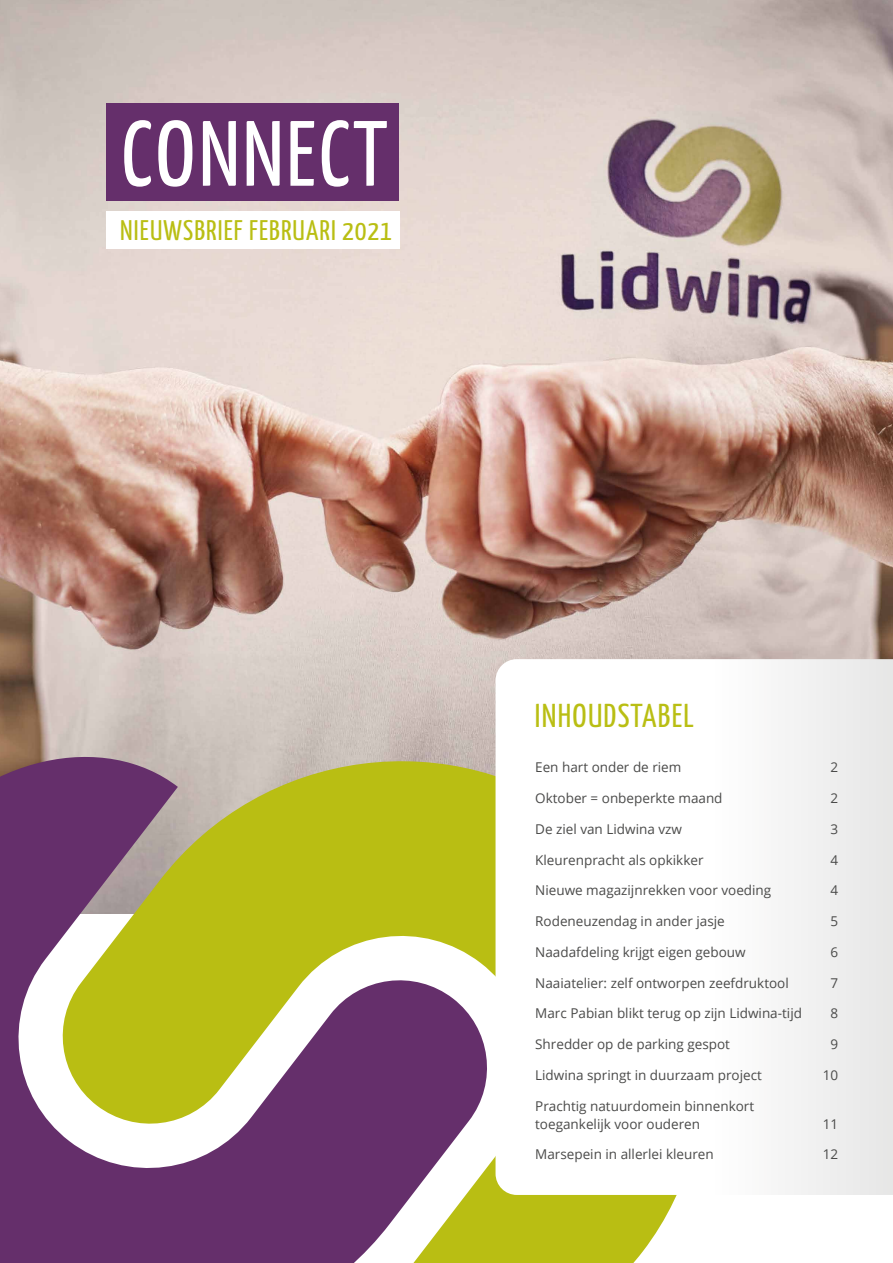
<style>
.page{position:relative;width:893px;height:1263px;background:#fff}
.page>*{position:absolute;margin:0;border:0;box-sizing:border-box;transform-origin:0 0}
.t1{font:92.4px "Yanone Kaffeesatz";letter-spacing:.03em;color:#fff}
.t2{font:33px "Yanone Kaffeesatz";letter-spacing:.04em;color:#b9be13}
.t3{font:28.2px "Yanone Kaffeesatz";letter-spacing:.04em;color:#b9be13}
.t4{font:13.5px/18px "Open Sans";color:#4a4a49}
</style>
<div class="page">
<img style="left:0;top:0;width:893px;height:731px">
<div style="left:106px;top:103px;width:293px;height:97px;background:#652f6b"></div>
<div style="left:106px;top:211px;width:294px;height:38px;background:#fff"></div>
<svg style="left:0;top:731px;width:51px;height:532px;background:#7d4f7d"></svg>
<svg style="left:51px;top:722px;width:626px;height:541px"></svg>
<svg style="left:495px;top:659px;width:398px;height:536px"></svg>
<div style="left:520px;top:694px;width:182px;height:41px;background:#fff"></div>
<h1 class="t1" style="left:121px;top:88px;width:268px">CONNECT</h1>
<h3 class="t3" style="left:120px;top:210px;width:273px">NIEUWSBRIEF FEBRUARI 2021</h3>
<h2 class="t2" style="left:535px;top:692px;width:161px">INHOUDSTABEL</h2>
<p class="t4" style="left:535px;top:758px;width:148px">Een hart onder de riem</p>
<p class="t4" style="left:830px;top:758px;width:9px">2</p>
<p class="t4" style="left:535px;top:789px;width:189px">Oktober = onbeperkte maand</p>
<p class="t4" style="left:830px;top:789px;width:9px">2</p>
<p class="t4" style="left:535px;top:819px;width:148px">De ziel van Lidwina vzw</p>
<p class="t4" style="left:830px;top:819px;width:9px">3</p>
<p class="t4" style="left:535px;top:850px;width:170px">Kleurenpracht als opkikker</p>
<p class="t4" style="left:830px;top:850px;width:9px">4</p>
<p class="t4" style="left:535px;top:881px;width:238px">Nieuwe magazijnrekken voor voeding</p>
<p class="t4" style="left:830px;top:881px;width:9px">4</p>
<p class="t4" style="left:535px;top:912px;width:191px">Rodeneuzendag in ander jasje</p>
<p class="t4" style="left:830px;top:912px;width:9px">5</p>
<p class="t4" style="left:535px;top:942px;width:212px">Naadafdeling krijgt eigen gebouw</p>
<p class="t4" style="left:830px;top:942px;width:9px">6</p>
<p class="t4" style="left:535px;top:973px;width:255px">Naaiatelier: zelf ontworpen zeefdruktool</p>
<p class="t4" style="left:830px;top:973px;width:9px">7</p>
<p class="t4" style="left:535px;top:1004px;width:268px">Marc Pabian blikt terug op zijn Lidwina-tijd</p>
<p class="t4" style="left:830px;top:1004px;width:9px">8</p>
<p class="t4" style="left:535px;top:1035px;width:196px">Shredder op de parking gespot</p>
<p class="t4" style="left:830px;top:1035px;width:9px">9</p>
<p class="t4" style="left:535px;top:1065px;width:228px">Lidwina springt in duurzaam project</p>
<p class="t4" style="left:823px;top:1065px;width:17px">10</p>
<p class="t4" style="left:535px;top:1096px;width:221px">Prachtig natuurdomein binnenkort toegankelijk voor ouderen</p>
<p class="t4" style="left:823px;top:1114px;width:17px">11</p>
<p class="t4" style="left:535px;top:1145px;width:180px">Marsepein in allerlei kleuren</p>
<p class="t4" style="left:823px;top:1145px;width:17px">12</p>
</div>
